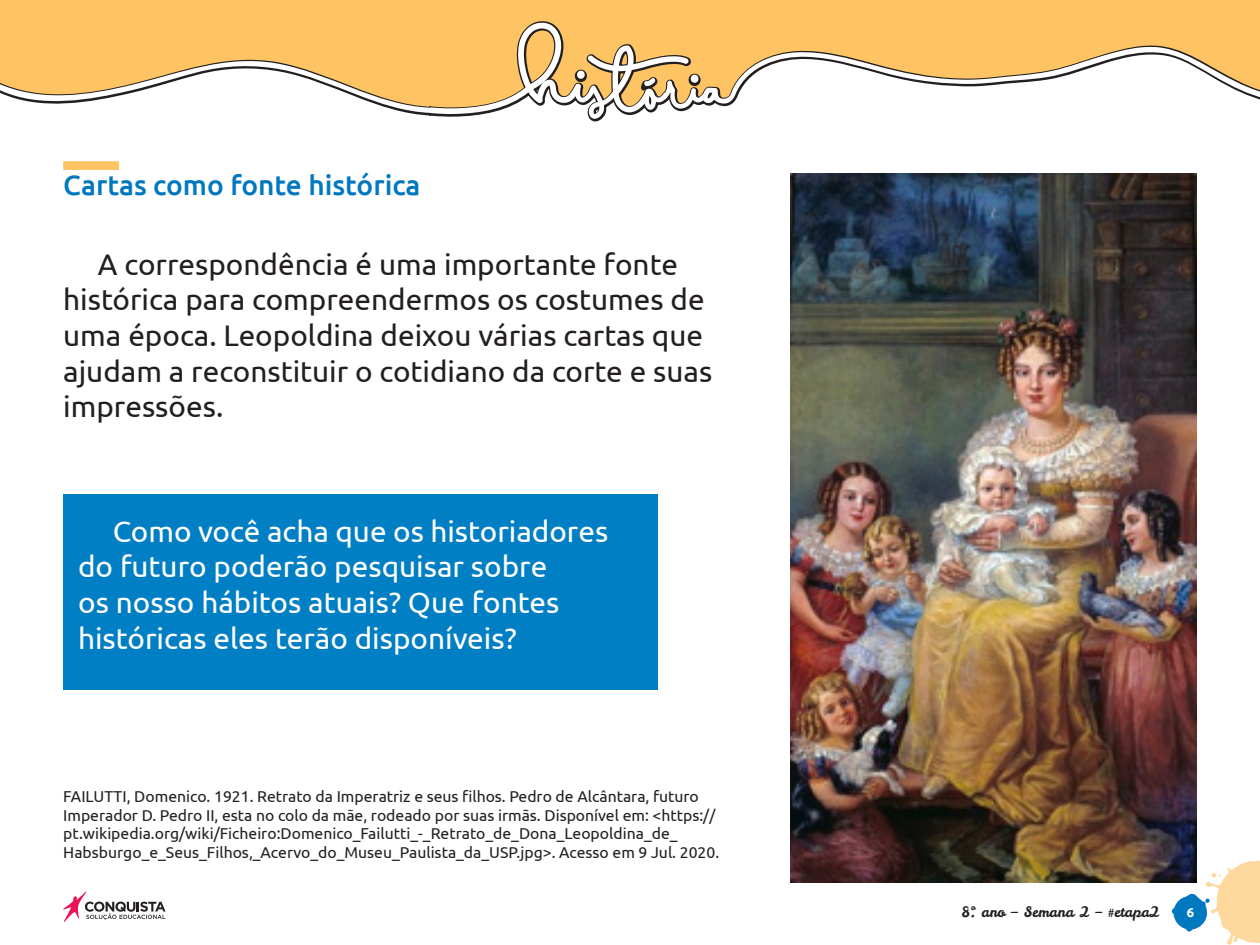
<style>
.page{position:relative;width:1260px;height:945px;background:#fff}
.page>*{position:absolute;margin:0;border:0;box-sizing:border-box;transform-origin:0 0}
._01_Texto_Geral{font:29.75px/35.7px "Ubuntu";color:#231f20}
._01_Texto_Geral-2{font:29.75px/35.7px "Ubuntu";color:#fff}
._03_Peso_3{font:500 28px "Ubuntu";color:#0078c0}
._07_Referência_Fonte{font:15.75px/18.9px "Ubuntu";color:#231f20}
.t1{font:14.35px "Leckerli One";color:#231f20}
.t2{font:700 13.12px "Ubuntu";color:#fff}
</style>
<div class="page">
<svg style="left:1172px;top:861px;width:88px;height:84px"></svg>
<svg style="left:63px;top:891px;width:103px;height:31px"></svg>
<svg style="left:0;top:0;width:1260px;height:122px;background:#fdca75"></svg>
<svg style="left:0;top:22px;width:1260px;height:97px;fill:#fec463"></svg>
<div style="left:63px;top:161px;width:56px;height:9px;background:#fec463"></div>
<div style="left:63px;top:494px;width:595px;height:196px;background:#007fc5"></div>
<img style="left:791px;top:174px;width:406px;height:708px">
<p class="_03_Peso_3" style="left:63px;top:168px;width:359px">Cartas como fonte histórica</p>
<p class="_01_Texto_Geral" style="left:63px;top:245px;width:651px;text-indent:35px">A correspondência é uma importante fonte histórica para compreendermos os costumes de uma época. Leopoldina deixou várias cartas que ajudam a reconstituir o cotidiano da corte e suas impressões.</p>
<p class="_01_Texto_Geral-2" style="left:78px;top:512px;width:532px;text-indent:35px">Como você acha que os historiadores do futuro poderão pesquisar sobre<br>os nosso hábitos atuais? Que fontes históricas eles terão disponíveis?</p>
<p class="_07_Referência_Fonte" style="left:63px;top:786px;width:657px">FAILUTTI, Domenico. 1921. Retrato da Imperatriz e seus filhos. Pedro de Alcântara, futuro Imperador D. Pedro II, esta no colo da mãe, rodeado por suas irmãs. Disponível em: &lt;https:// pt.wikipedia.org/wiki/Ficheiro:Domenico_Failutti_-_Retrato_de_Dona_Leopoldina_de_ Habsburgo_e_Seus_Filhos,_Acervo_do_Museu_Paulista_da_USP.jpg&gt;. Acesso em 9 Jul. 2020.</p>
<p class="t1" style="left:961px;top:903px;width:200px">8º. ano – Semana 2 – #etapa2</p>
<p class="t2" style="left:1187px;top:905px;width:9px">6</p>
</div>
